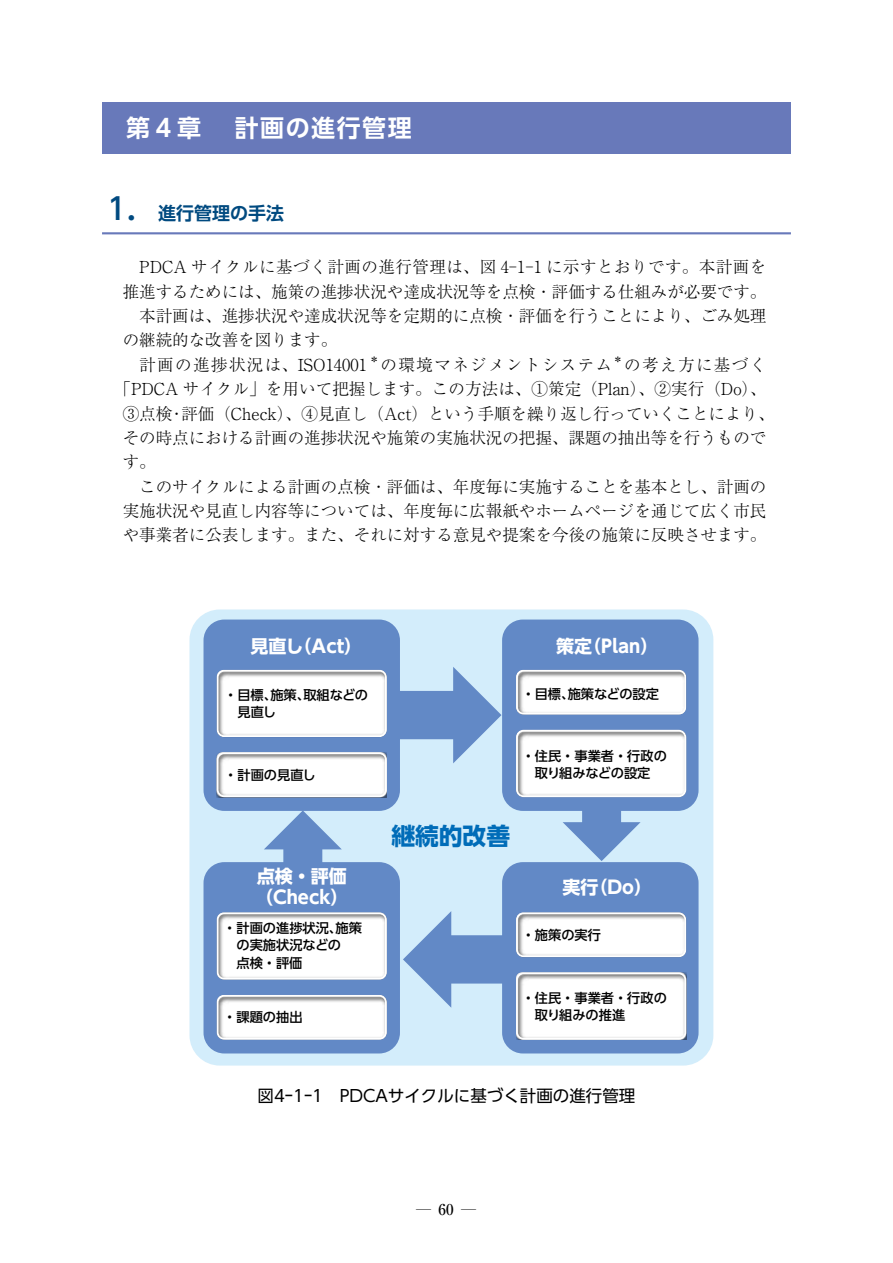
<style>
.page{position:relative;width:893px;height:1263px;background:#fff}
.page>*{position:absolute;margin:0;border:0;box-sizing:border-box;transform-origin:0 0}
.t1{font:700 24px "UD Shin Go Pro De";letter-spacing:.06em;color:#fff}
.t2{font:700 23.7px "UD Shin Go Pro";color:#006cb8}
.t3{font:700 18px/21px "UD Shin Go Pro";color:#fff}
.t4{font:700 18px "UD Shin Go Pro De";color:#004a80}
.t5{font:300 16.5px "Ryumin Pr 6";color:#000}
.t6{font:300 16.5px "Ryumin Pr 6";letter-spacing:.03em;color:#000}
.t7{font:16.5px "UD Shin Go Pro";color:#000}
.t8{font:300 16.5px "Ryumin Pr 6";letter-spacing:.085em;color:#000}
.t9{font:300 16.5px "Ryumin Pr 6";letter-spacing:.045em;color:#000}
.t10{font:15px "Koz Min Pro";color:#000}
.t11{font:500 13.2px/17.1px "UD Shin Go Pro";color:#000}
.t12{font:300 9.6px "Ryumin Pr 6";color:#000}
.s1{font-family:"UD Shin Go Pro";font-weight:500;font-size:30px}
.s2{font-family:"UD Shin M Go Pro De";font-size:30px}
.s3{font-weight:500}
.s4{font-family:"Ryumin Pro";font-weight:500}
</style>
<div class="page">
<div style="left:102px;top:102px;width:689px;height:51px;background:#6879ba"></div>
<hr style="left:102px;top:232px;width:689px;height:2px;background:#6879ba">
<div style="left:189px;top:609px;width:524px;height:456px;background:#d3edfb;border-radius:30px"></div>
<div style="left:204px;top:619px;width:196px;height:192px;background:#6289c6;border-radius:21px"></div>
<div style="left:502px;top:619px;width:196px;height:192px;background:#6289c6;border-radius:21px"></div>
<div style="left:204px;top:862px;width:196px;height:191px;background:#6289c6;border-radius:21px"></div>
<div style="left:502px;top:862px;width:196px;height:191px;background:#6289c6;border-radius:21px"></div>
<svg style="left:264px;top:811px;width:78px;height:52px"></svg>
<svg style="left:400px;top:667px;width:101px;height:96px"></svg>
<svg style="left:403px;top:911px;width:100px;height:97px"></svg>
<svg style="left:217px;top:670px;width:170px;height:67px;background:#f6f7f7"></svg>
<svg style="left:217px;top:752px;width:170px;height:45px;background:#f3f4f4"></svg>
<svg style="left:516px;top:730px;width:170px;height:131px"></svg>
<svg style="left:516px;top:670px;width:170px;height:45px;background:#f2f2f3"></svg>
<svg style="left:217px;top:912px;width:170px;height:68px;background:#f5f6f6"></svg>
<svg style="left:217px;top:995px;width:170px;height:45px;background:#f2f3f3"></svg>
<svg style="left:516px;top:972px;width:170px;height:68px;background:#f5f6f6"></svg>
<svg style="left:516px;top:912px;width:170px;height:45px;background:#f2f3f4"></svg>
<p class="t1" style="left:126px;top:108px;width:76px">第４章</p>
<p class="t1" style="left:235px;top:108px;width:178px">計画の進行管理</p>
<p class="t4" style="left:107px;top:198px;width:179px"><span class="s1">1</span><span class="s2">.</span> 進行管理の手法</p>
<p class="t6" style="left:139px;top:254px;width:628px">PDCA サイクルに基づく計画の進行管理は、図 4-1-1 に示すとおりです。本計画を</p>
<p class="t5" style="left:123px;top:279px;width:645px">推進するためには、施策の進捗状況や達成状況等を点検・評価する仕組みが必要です。</p>
<p class="t5" style="left:139px;top:303px;width:628px">本計画は、進捗状況や達成状況等を定期的に点検・評価を行うことにより、ごみ処理</p>
<p class="t5" style="left:123px;top:327px;width:216px">の継続的な改善を図ります。</p>
<p class="t9" style="left:139px;top:352px;width:229px">計画の進捗状況は、ISO14001</p>
<p class="t12" style="left:370px;top:352px;width:11px">＊</p>
<p class="t8" style="left:381px;top:352px;width:233px">の環境マネジメントシステム</p>
<p class="t12" style="left:613px;top:352px;width:11px">＊</p>
<p class="t8" style="left:624px;top:352px;width:144px">の考え方に基づく</p>
<p class="t5" style="left:115px;top:376px;width:653px">「PDCA サイクル」を用いて把握します。この方法は、①策定（Plan）、②実行（Do）、</p>
<p class="t5" style="left:123px;top:400px;width:653px">③点検・評価（Check）、④見直し（Act）という手順を繰り返し行っていくことにより、</p>
<p class="t5" style="left:123px;top:425px;width:645px">その時点における計画の進捗状況や施策の実施状況の把握、課題の抽出等を行うもので</p>
<p class="t5" style="left:123px;top:449px;width:34px">す。</p>
<p class="t5" style="left:139px;top:473px;width:628px">このサイクルによる計画の点検・評価は、年度毎に実施することを基本とし、計画の</p>
<p class="t5" style="left:123px;top:498px;width:645px">実施状況や見直し内容等については、年度毎に広報紙やホームページを通じて広く市民</p>
<p class="t5" style="left:123px;top:522px;width:645px">や事業者に公表します。また、それに対する意見や提案を今後の施策に反映させます。</p>
<p class="t3" style="left:250px;top:635px;width:113px">見直し（Act）</p>
<p class="t3" style="left:556px;top:635px;width:104px">策定（Plan）</p>
<p class="t11" style="left:224px;top:686px;width:145px">・目標、施策、取組などの　見直し</p>
<p class="t11" style="left:224px;top:766px;width:93px">・計画の見直し</p>
<p class="t11" style="left:522px;top:685px;width:139px">・目標、施策などの設定</p>
<p class="t11" style="left:522px;top:747px;width:147px">・住民・事業者・行政の　取り組みなどの設定</p>
<p class="t2" style="left:391px;top:817px;width:120px">継続的改善</p>
<p class="t3" style="left:255px;top:866px;width:95px">点検・評価（Check）</p>
<p class="t3" style="left:562px;top:876px;width:91px">実行（Do）</p>
<p class="t11" style="left:223px;top:919px;width:140px">・計画の進捗状況、施策</p>
<p class="t11" style="left:522px;top:926px;width:81px">・施策の実行</p>
<p class="t11" style="left:223px;top:936px;width:119px">　の実施状況などの　点検・評価</p>
<p class="t11" style="left:223px;top:1008px;width:81px">・課題の抽出</p>
<p class="t11" style="left:522px;top:989px;width:147px">・住民・事業者・行政の　取り組みの推進</p>
<p class="t7" style="left:257px;top:1082px;width:379px">図4<span class="s3">-</span>1<span class="s3">-</span>1　PDCAサイクルに基づく計画の進行管理</p>
<p class="t10" style="left:416px;top:1199px;width:61px">― <span class="s4">60</span> ―</p>
</div>
